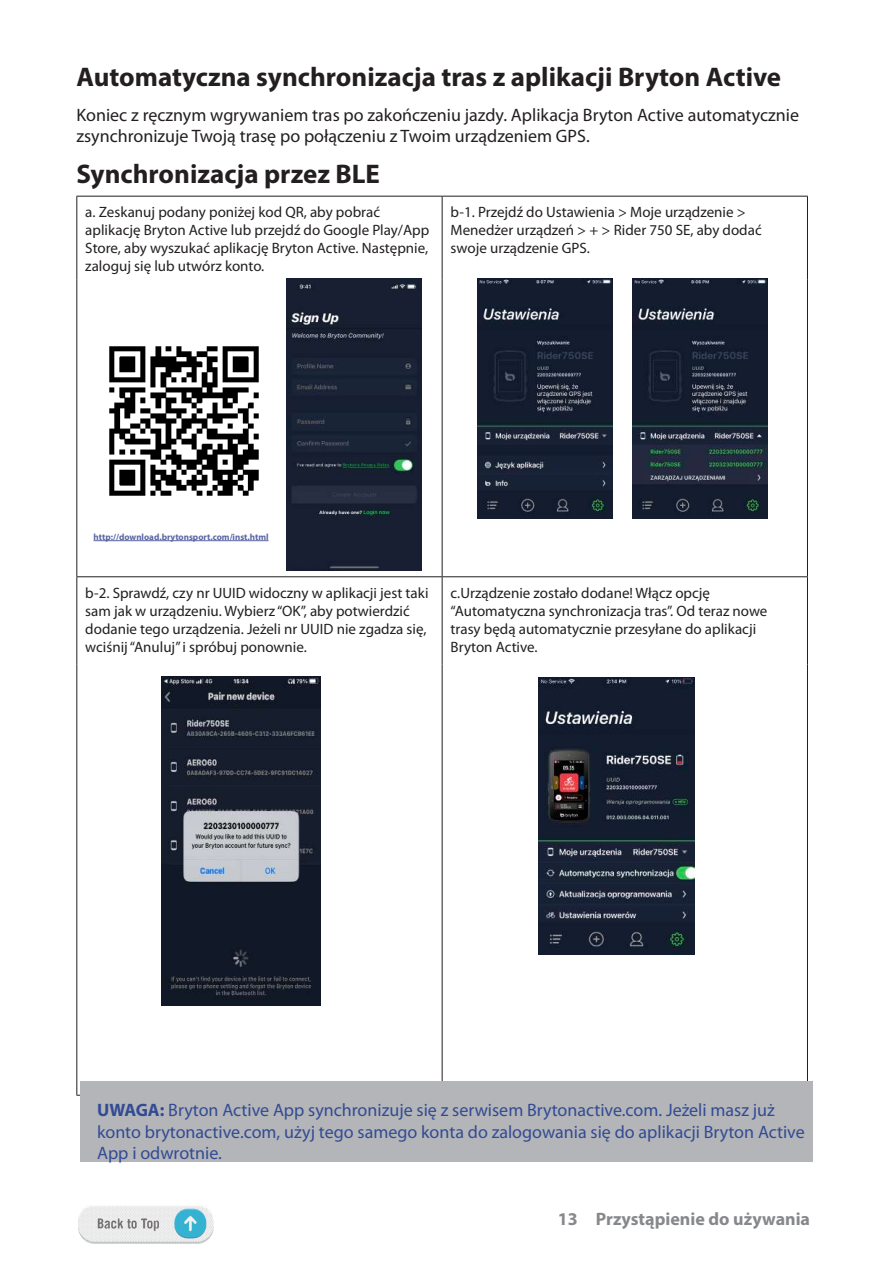
<style>
.page{position:relative;width:893px;height:1263px;background:#fff}
.page>*{position:absolute;margin:0;border:0;box-sizing:border-box;transform-origin:0 0}
.t1{font:700 27px "Myriad Pro";color:#231f20}
.t2{font:18px/21.6px "Myriad Pro";color:#324b94}
.t3{font:18px/21.6px "Myriad Pro";color:#231f20}
.t4{font:700 18px "Myriad Pro";color:#86888b}
.t5{font:15px/18px "Myriad Pro";color:#231f20}
.t6{font:700 9px "Myriad Pro";color:#5864a4}
.s1{font-weight:700}
</style>
<div class="page">
<img style="left:79px;top:1206px;width:135px;height:37px">
<hr style="left:76px;top:196px;width:366px;height:1px;background:#231f20">
<hr style="left:442px;top:196px;width:366px;height:1px;background:#231f20">
<hr style="left:807px;top:197px;width:1px;height:83px;background:#231f20">
<hr style="left:807px;top:280px;width:1px;height:296px;background:#231f20">
<hr style="left:76px;top:576px;width:366px;height:1px;background:#231f20">
<hr style="left:442px;top:576px;width:366px;height:1px;background:#231f20">
<hr style="left:807px;top:577px;width:1px;height:87px;background:#231f20">
<hr style="left:807px;top:664px;width:1px;height:431px;background:#231f20">
<hr style="left:76px;top:1095px;width:366px;height:1px;background:#231f20">
<hr style="left:76px;top:197px;width:1px;height:83px;background:#231f20">
<hr style="left:442px;top:197px;width:1px;height:83px;background:#231f20">
<hr style="left:76px;top:280px;width:1px;height:296px;background:#231f20">
<hr style="left:442px;top:280px;width:1px;height:296px;background:#231f20">
<hr style="left:76px;top:577px;width:1px;height:87px;background:#231f20">
<hr style="left:442px;top:577px;width:1px;height:87px;background:#231f20">
<hr style="left:76px;top:664px;width:1px;height:431px;background:#231f20">
<hr style="left:442px;top:664px;width:1px;height:431px;background:#231f20">
<img style="left:162px;top:677px;width:159px;height:329px">
<div style="left:80px;top:1081px;width:733px;height:80px;background:#b4b5b8"></div>
<hr style="left:94px;top:540px;width:175px;height:1px;background:#5864a4">
<img style="left:286px;top:279px;width:135px;height:292px">
<img style="left:477px;top:279px;width:135px;height:240px">
<img style="left:632px;top:279px;width:135px;height:240px">
<img style="left:109px;top:346px;width:150px;height:150px">
<img style="left:539px;top:677px;width:156px;height:277px">
<h1 class="t1" style="left:76px;top:59px;width:706px">Automatyczna synchronizacja tras z aplikacji Bryton Active</h1>
<p class="t3" style="left:76px;top:103px;width:724px">Koniec z ręcznym wgrywaniem tras po zakończeniu jazdy. Aplikacja Bryton Active automatycznie zsynchronizuje Twoją trasę po połączeniu z Twoim urządzeniem GPS.</p>
<h1 class="t1" style="left:76px;top:156px;width:305px">Synchronizacja przez BLE</h1>
<p class="t5" style="left:85px;top:203px;width:345px">a. Zeskanuj podany poniżej kod QR, aby pobrać aplikację Bryton Active lub przejdź do Google Play/App Store, aby wyszukać aplikację Bryton Active. Następnie, zaloguj się lub utwórz konto.</p>
<p class="t5" style="left:451px;top:203px;width:313px">b-1. Przejdź do Ustawienia &gt; Moje urządzenie &gt;<br>Menedżer urządzeń &gt; + &gt; Rider 750 SE, aby dodać swoje urządzenie GPS.</p>
<p class="t6" style="left:94px;top:531px;width:177px">http://download.brytonsport.com/inst.html</p>
<p class="t5" style="left:85px;top:584px;width:345px">b-2. Sprawdź, czy nr UUID widoczny w aplikacji jest taki sam jak w urządzeniu. Wybierz “OK”, aby potwierdzić dodanie tego urządzenia. Jeżeli nr UUID nie zgadza się, wciśnij “Anuluj” i spróbuj ponownie.</p>
<p class="t5" style="left:451px;top:584px;width:318px">c.Urządzenie zostało dodane! Włącz opcję “Automatyczna synchronizacja tras”. Od teraz nowe trasy będą automatycznie przesyłane do aplikacji Bryton Active.</p>
<p class="t2" style="left:97px;top:1099px;width:709px"><span class="s1">UWAGA:</span> Bryton Active App synchronizuje się z serwisem Brytonactive.com. Jeżeli masz już konto brytonactive.com, użyj tego samego konta do zalogowania się do aplikacji Bryton Active<br>App i odwrotnie.</p>
<p class="t4" style="left:558px;top:1208px;width:254px">13 Przystąpienie do używania</p>
</div>
